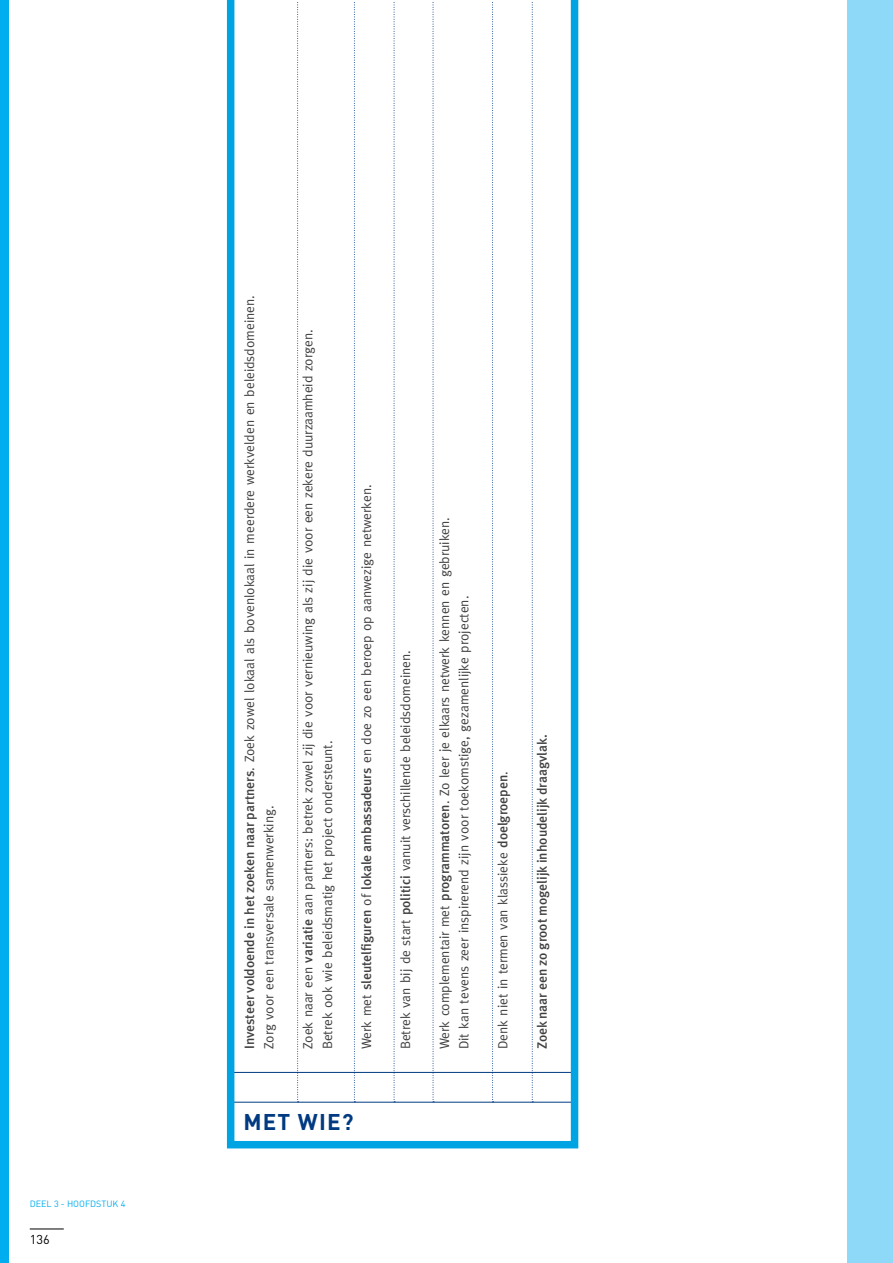
<style>
.page{position:relative;width:893px;height:1263px;background:#fff}
.page>*{position:absolute;margin:0;border:0;box-sizing:border-box;transform-origin:0 0}
.t1{font:700 22.5px "DIN";letter-spacing:.05em;color:#013a81}
.t2{font:13.5px/19.5px "Meta";color:#414142}
.t3{font:500 13.5px "Meta";color:#414142}
.t4{font:12.75px "DIN";color:#000}
.t5{font:9px "DIN";color:#00adef}
.s1{font-weight:500}
</style>
<div class="page">
<div style="left:0;top:0;width:9px;height:1263px;background:#00adef"></div>
<svg style="left:227px;top:0;width:351px;height:1148px"></svg>
<svg style="left:297px;top:0;width:2px;height:1102px"></svg>
<svg style="left:532px;top:0;width:1px;height:1102px"></svg>
<svg style="left:354px;top:0;width:1px;height:1102px"></svg>
<svg style="left:394px;top:0;width:1px;height:1102px"></svg>
<svg style="left:433px;top:0;width:1px;height:1102px"></svg>
<svg style="left:492px;top:0;width:2px;height:1102px"></svg>
<div style="left:847px;top:0;width:46px;height:1263px;background:#8ed8f8"></div>
<hr style="left:30px;top:1229px;width:34px;height:1px;background:#000">
<p class="t5" style="left:30px;top:1198px;width:96px">DEEL 3 - HOOFDSTUK 4</p>
<p class="t4" style="left:30px;top:1231px;width:14px">136</p>
<p class="t2" style="left:240px;top:1049px;width:756px;rotate:-90deg"><span class="s1">Investeer voldoende in het zoeken naar partners</span>. Zoek zowel lokaal als bovenlokaal in meerdere werkvelden en beleidsdomeinen.<br>Zorg voor een transversale samenwerking.</p>
<p class="t2" style="left:298px;top:1049px;width:721px;rotate:-90deg">Zoek naar een <span class="s1">variatie</span> aan partners: betrek zowel zij die voor vernieuwing als zij die voor een zekere duurzaamheid zorgen.<br>Betrek ook wie beleidsmatig het project ondersteunt.</p>
<p class="t2" style="left:357px;top:1049px;width:566px;rotate:-90deg">Werk met <span class="s1">sleutelfiguren</span> of <span class="s1">lokale ambassadeurs</span> en doe zo een beroep op aanwezige netwerken.</p>
<h1 class="t1" style="left:243px;top:1107px;width:112px">MET WIE?</h1>
<p class="t2" style="left:396px;top:1049px;width:400px;rotate:-90deg">Betrek van bij de start <span class="s1">politici</span> vanuit verschillende beleidsdomeinen.</p>
<p class="t2" style="left:435px;top:1049px;width:534px;rotate:-90deg">Werk complementair met <span class="s1">programmatoren</span>. Zo leer je elkaars netwerk kennen en gebruiken.<br>Dit kan tevens zeer inspirerend zijn voor toekomstige, gezamenlijke projecten.</p>
<p class="t2" style="left:493px;top:1049px;width:279px;rotate:-90deg">Denk niet in termen van klassieke <span class="s1">doelgroepen</span>.</p>
<p class="t3" style="left:534px;top:1049px;width:316px;rotate:-90deg">Zoek naar een zo groot mogelijk inhoudelijk draagvlak.</p>
</div>
